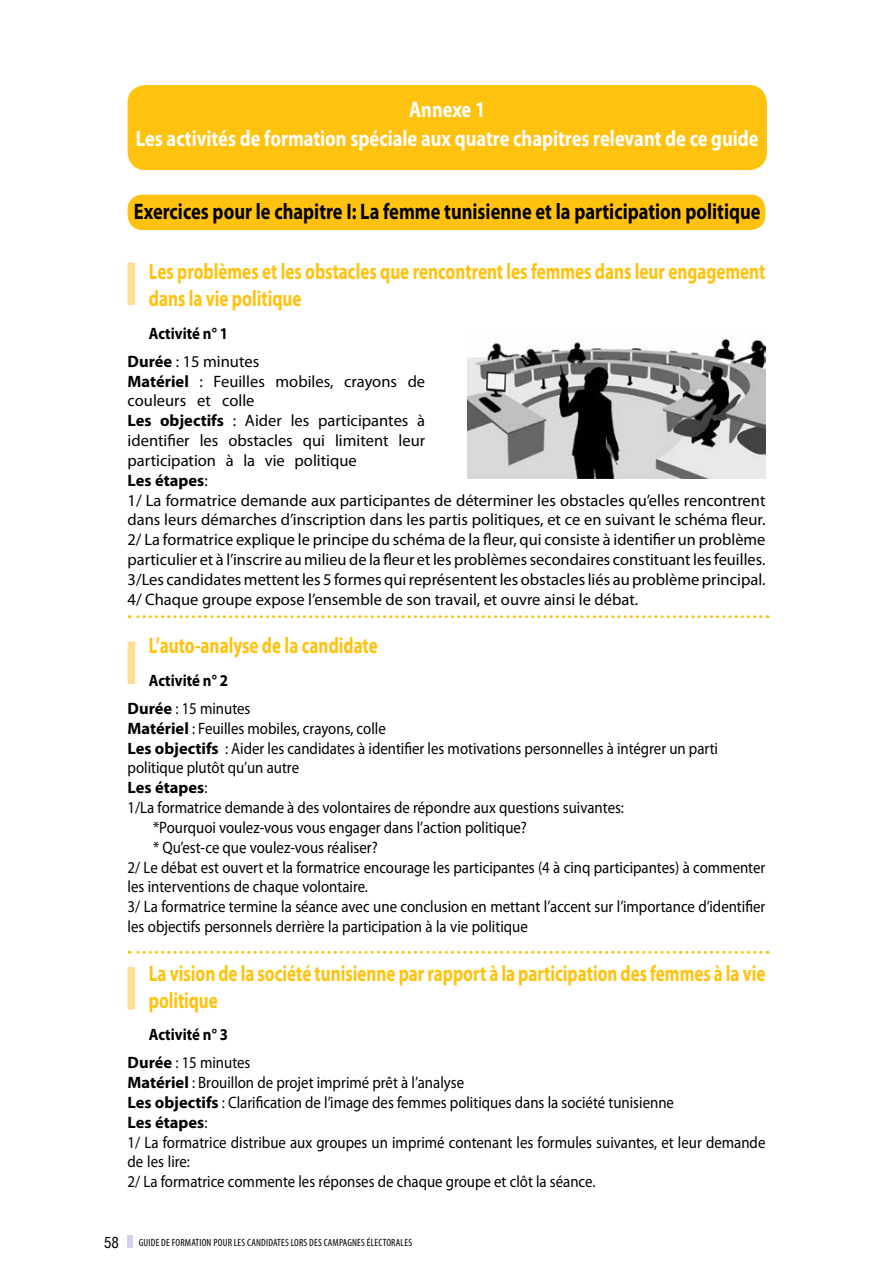
<style>
.page{position:relative;width:893px;height:1276px;background:#fff}
.page>*{position:absolute;margin:0;border:0;box-sizing:border-box;transform-origin:0 0}
.t1{font:700 22.5px/27px "Myriad Pro";color:#ffc20e;scale:.76 1}
.t2{font:700 22.5px/29px "Myriad Pro";color:#fff;text-align:center;scale:.82 1}
.t3{font:700 22.5px "Myriad Pro";color:#000;scale:.82 1}
.t4{font:16.5px/19.8px "Myriad Pro";color:#000;scale:.9 1}
.t5{font:16.5px/19.8px "Myriad Pro";color:#000}
.t6{font:700 16.5px/28.3px "Myriad Pro";color:#000;text-align:center;scale:.9 1}
.t7{font:700 16.5px "Myriad Pro";color:#000}
.t8{font:condensed 15px "Helvetica";color:#000}
.t9{font:condensed 10.5px "Myriad Pro";letter-spacing:.02em;color:#000}
.s1{font-weight:400}
.s2{font-weight:700}
</style>
<div class="page">
<div style="left:128px;top:1235px;width:5px;height:13px;background:#d3d1e9"></div>
<div style="left:128px;top:85px;width:639px;height:85px;background:#ffc20e;border-radius:18px"></div>
<div style="left:128px;top:195px;width:637px;height:35px;background:#ffc20e;border-radius:15px"></div>
<img style="left:468px;top:339px;width:297px;height:139px">
<div style="left:128px;top:263px;width:7px;height:42px;background:#ffdd91;border-radius:2px"></div>
<div style="left:128px;top:641px;width:7px;height:43px;background:#ffdd91;border-radius:2px"></div>
<div style="left:128px;top:967px;width:7px;height:42px;background:#ffdd91;border-radius:2px"></div>
<svg style="left:129px;top:615px;width:632px;height:3px"></svg>
<svg style="left:129px;top:951px;width:632px;height:3px"></svg>
<h1 class="t2" style="left:136px;top:94px;width:761px">Annexe 1<br>Les activités de formation spéciale aux quatre chapitres relevant de ce guide</h1>
<h1 class="t3" style="left:134px;top:196px;width:766px">Exercices pour le chapitre I: La femme tunisienne et la participation politique</h1>
<h1 class="t1" style="left:149px;top:257px;width:813px">Les problèmes et les obstacles que rencontrent les femmes dans leur engagement dans la vie politique</h1>
<p class="t6" style="left:128px;top:318px;width:148px">Activité n° 1<br>Durée <span class="s1">: 15 minutes</span></p>
<p class="t5" style="left:128px;top:371px;width:639px"><span class="s2">Matériel</span> : Feuilles mobiles, crayons de<br>couleurs et colle<br><span class="s2">Les objectifs</span> : Aider les participantes à<br>identifier les obstacles qui limitent leur<br>participation à la vie politique<br><span class="s2">Les étapes</span>:<br>1/ La formatrice demande aux participantes de déterminer les obstacles qu’elles rencontrent dans leurs démarches d’inscription dans les partis politiques, et ce en suivant le schéma fleur.<br>2/ La formatrice explique le principe du schéma de la fleur, qui consiste à identifier un problème particulier et à l’inscrire au milieu de la fleur et les problèmes secondaires constituant les feuilles.<br>3/Les candidates mettent les 5 formes qui représentent les obstacles liés au problème principal.<br>4/ Chaque groupe expose l’ensemble de son travail, et ouvre ainsi le débat.</p>
<h1 class="t1" style="left:149px;top:631px;width:303px">L’auto-analyse de la candidate</h1>
<p class="t6" style="left:128px;top:665px;width:138px">Activité n° 2<br>Durée <span class="s1">: 15 minutes</span></p>
<p class="t4" style="left:128px;top:718px;width:288px"><span class="s2">Matériel</span> : Feuilles mobiles, crayons, colle</p>
<p class="t4" style="left:128px;top:738px;width:658px"><span class="s2">Les objectifs</span> : Aider les candidates à identifier les motivations personnelles à intégrer un parti</p>
<p class="t4" style="left:128px;top:758px;width:192px">politique plutôt qu’un autre</p>
<p class="t7" style="left:128px;top:777px;width:81px">Les étapes<span class="s1">:</span></p>
<p class="t4" style="left:128px;top:797px;width:553px">1/La formatrice demande à des volontaires de répondre aux questions suivantes:</p>
<p class="t4" style="left:153px;top:817px;width:417px">*Pourquoi voulez-vous vous engager dans l’action politique?</p>
<p class="t4" style="left:153px;top:837px;width:251px">* Qu’est-ce que voulez-vous réaliser?</p>
<p class="t4" style="left:128px;top:857px;width:710px">2/ Le débat est ouvert et la formatrice encourage les participantes (4 à cinq participantes) à commenter</p>
<p class="t4" style="left:128px;top:876px;width:269px">les interventions de chaque volontaire.</p>
<p class="t4" style="left:128px;top:896px;width:710px">3/ La formatrice termine la séance avec une conclusion en mettant l’accent sur l’importance d’identifier</p>
<p class="t4" style="left:128px;top:916px;width:446px">les objectifs personnels derrière la participation à la vie politique</p>
<h1 class="t1" style="left:149px;top:958px;width:813px">La vision de la société tunisienne par rapport à la participation des femmes à la vie politique</h1>
<p class="t6" style="left:128px;top:1020px;width:138px">Activité n° 3<br>Durée <span class="s1">: 15 minutes</span></p>
<p class="t4" style="left:128px;top:1072px;width:710px"><span class="s2">Matériel</span> : Brouillon de projet imprimé prêt à l’analyse<br><span class="s2">Les objectifs</span> : Clarification de l’image des femmes politiques dans la société tunisienne<br><span class="s2">Les étapes</span>:<br>1/ La formatrice distribue aux groupes un imprimé contenant les formules suivantes, et leur demande de les lire:<br>2/ La formatrice commente les réponses de chaque groupe et clôt la séance.</p>
<p class="t8" style="left:104px;top:1233px;width:16px">58</p>
<p class="t9" style="left:139px;top:1236px;width:275px">GUIDE DE FORMATION POUR LES CANDIDATES LORS DES CAMPAGNES ÉLECTORALES</p>
</div>
